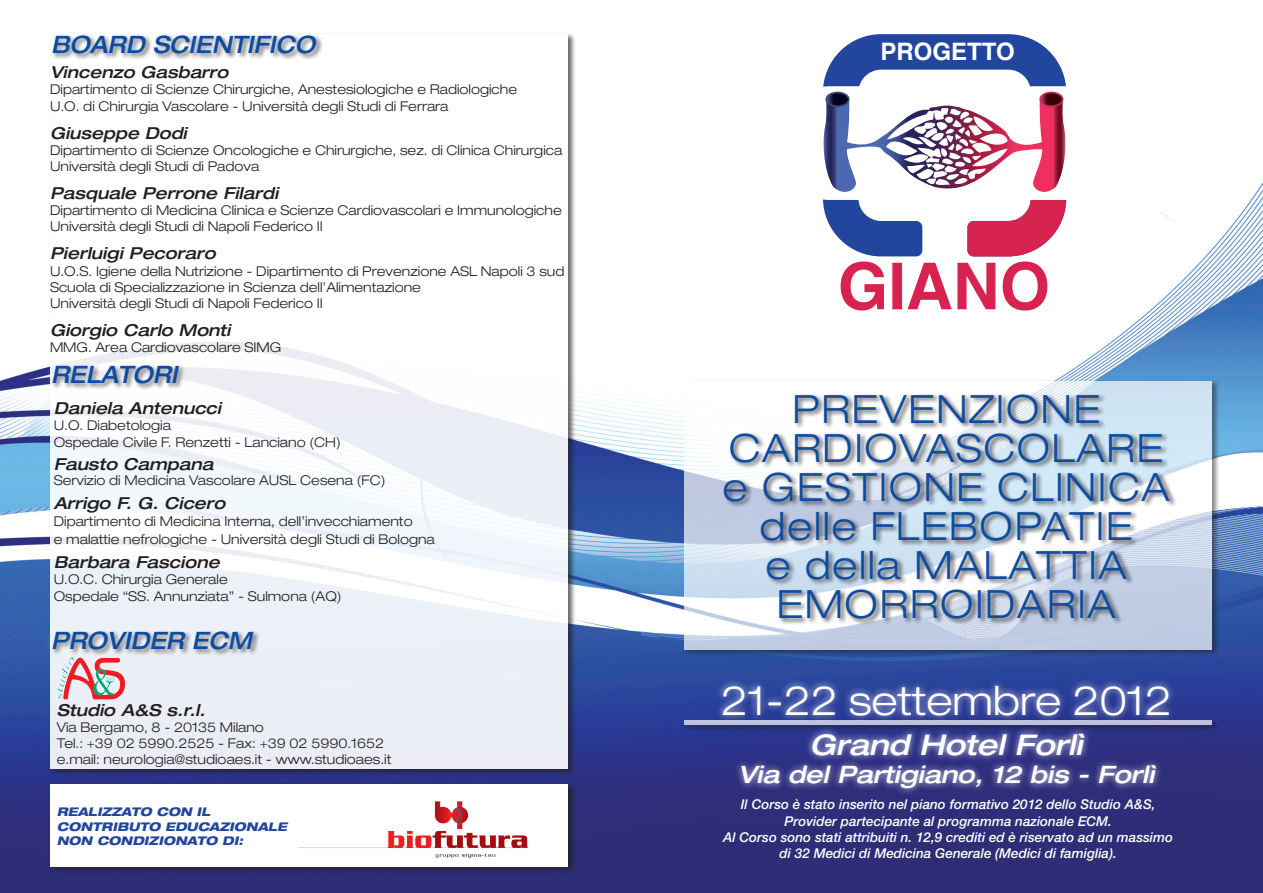
<style>
.page{position:relative;width:1263px;height:893px;background:#fff}
.page>*{position:absolute;margin:0;border:0;box-sizing:border-box;transform-origin:0 0}
.t1{font:700 64.8px "Helvetica";color:#d7234f}
.t2{font:300 expanded 40.5px "Helvetica Neue";color:#fff}
.t3{font:300 expanded 39px/39px "Helvetica Neue";letter-spacing:.04em;color:#0f4ca0;text-align:center}
.t4{font:italic 500 expanded 28.5px "Helvetica Neue";color:#fff}
.t5{font:italic 500 expanded 24px "Helvetica Neue";color:#0f4ca0;scale:.93 1}
.t6{font:italic 500 expanded 24px "Helvetica Neue";color:#fff}
.t7{font:700 24px "Helvetica";color:#fff}
.t8{font:italic 500 expanded 16.5px "Helvetica Neue";color:#231f20}
.t9{font:300 expanded 13.5px/16.2px "Helvetica Neue";color:#231f20}
.t10{font:italic 500 13.5px/16.2px "Helvetica Neue";color:#fff;text-align:center}
.t11{font:italic 800 expanded 12px/14.4px "Helvetica Neue";color:#22469d}
</style>
<div class="page">
<img style="left:0;top:182px;width:1263px;height:711px">
<div style="left:49px;top:33px;width:527px;height:743px;background:#231f20;opacity:.75"></div>
<div style="left:50px;top:34px;width:518px;height:735px;background:linear-gradient(to right,#f8f9fc,#f7f8fb)"></div>
<div style="left:49px;top:782px;width:527px;height:91px;background:#231f20;opacity:.75"></div>
<div style="left:50px;top:784px;width:518px;height:82px;background:#fff"></div>
<div style="left:683px;top:379px;width:537px;height:278px;background:#231f20;opacity:.75"></div>
<svg style="left:685px;top:381px;width:527px;height:268px"></svg>
<div style="left:683px;top:719px;width:537px;height:14px;background:#231f20;opacity:.75"></div>
<hr style="left:685px;top:721px;width:527px;height:4px;background:#bec1dc">
<img style="left:54px;top:657px;width:72px;height:44px">
<svg style="left:823px;top:34px;width:243px;height:52px;fill:#22469d"></svg>
<svg style="left:803px;top:86px;width:307px;height:170px"></svg>
<div style="left:1039px;top:92px;width:24px;height:15px;border:2px solid #b53358;border-radius:50%"></div>
<img style="left:298px;top:801px;width:230px;height:57px">
<div style="left:714px;top:678px;width:461px;height:118px;background:#fff;opacity:.75"></div>
<div style="left:722px;top:392px;width:455px;height:233px;background:#231f20;opacity:.75"></div>
<div style="left:45px;top:28px;width:278px;height:33px;background:#fff;opacity:.75"></div>
<div style="left:45px;top:624px;width:216px;height:33px;background:#fff;opacity:.75"></div>
<div style="left:45px;top:357px;width:141px;height:34px;background:#fff;opacity:.75"></div>
<p class="t5" style="left:51px;top:29px;width:285px">BOARD SCIENTIFICO</p>
<p class="t8" style="left:50px;top:62px;width:180px">Vincenzo Gasbarro</p>
<p class="t9" style="left:50px;top:81px;width:468px">Dipartimento di Scienze Chirurgiche, Anestesiologiche e Radiologiche<br>U.O. di Chirurgia Vascolare - Università degli Studi di Ferrara</p>
<p class="t8" style="left:50px;top:122px;width:138px">Giuseppe Dodi</p>
<p class="t9" style="left:50px;top:142px;width:514px">Dipartimento di Scienze Oncologiche e Chirurgiche, sez. di Clinica Chirurgica<br>Università degli Studi di Padova</p>
<p class="t8" style="left:50px;top:183px;width:230px">Pasquale Perrone Filardi</p>
<p class="t9" style="left:50px;top:202px;width:513px">Dipartimento di Medicina Clinica e Scienze Cardiovascolari e Immunologiche<br>Università degli Studi di Napoli Federico II</p>
<p class="t8" style="left:50px;top:243px;width:167px">Pierluigi Pecoraro</p>
<p class="t9" style="left:50px;top:263px;width:516px">U.O.S. Igiene della Nutrizione - Dipartimento di Prevenzione ASL Napoli 3 sud</p>
<p class="t9" style="left:50px;top:279px;width:372px">Scuola di Specializzazione in Scienza dell’Alimentazione<br>Università degli Studi di Napoli Federico II</p>
<p class="t8" style="left:50px;top:320px;width:182px">Giorgio Carlo Monti</p>
<p class="t9" style="left:50px;top:339px;width:233px">MMG. Area Cardiovascolare SIMG</p>
<p class="t5" style="left:51px;top:359px;width:138px">RELATORI</p>
<p class="t8" style="left:54px;top:398px;width:169px">Daniela Antenucci</p>
<p class="t9" style="left:54px;top:417px;width:288px">U.O. Diabetologia<br>Ospedale Civile F. Renzetti - Lanciano (CH)</p>
<p class="t8" style="left:54px;top:454px;width:161px">Fausto Campana</p>
<p class="t9" style="left:54px;top:472px;width:333px">Servizio di Medicina Vascolare AUSL Cesena (FC)</p>
<p class="t8" style="left:54px;top:493px;width:173px">Arrigo F. G. Cicero</p>
<p class="t9" style="left:54px;top:512px;width:382px;line-height:18px">Dipartimento di Medicina Interna, dell’invecchiamento<br>e malattie nefrologiche - Università degli Studi di Bologna</p>
<p class="t8" style="left:54px;top:551px;width:167px">Barbara Fascione</p>
<p class="t9" style="left:54px;top:571px;width:289px">U.O.C. Chirurgia Generale<br>Ospedale “SS. Annunziata” - Sulmona (AQ)</p>
<p class="t5" style="left:51px;top:625px;width:217px">PROVIDER ECM</p>
<p class="t8" style="left:57px;top:699px;width:150px">Studio A&amp;S s.r.l.</p>
<p class="t9" style="left:57px;top:719px;width:209px">Via Bergamo, 8 - 20135 Milano</p>
<p class="t9" style="left:57px;top:735px;width:329px">Tel.: +39 02 5990.2525 - Fax: +39 02 5990.1652</p>
<p class="t9" style="left:57px;top:751px;width:336px">e.mail: neurologia@studioaes.it - www.studioaes.it</p>
<p class="t11" style="left:57px;top:804px;width:231px">REALIZZATO CON IL<br>CONTRIBUTO EDUCAZIONALE<br>NON CONDIZIONATO DI:</p>
<h3 class="t7" style="left:880px;top:37px;width:136px">PROGETTO</h3>
<h1 class="t1" style="left:838px;top:247px;width:214px">GIANO</h1>
<p class="t3" style="left:723px;top:389px;width:448px">PREVENZIONE<br>CARDIOVASCOLARE e GESTIONE CLINICA delle FLEBOPATIE<br>e della MALATTIA<br>EMORROIDARIA</p>
<p class="t2" style="left:721px;top:676px;width:453px">21-22 settembre 2012</p>
<p class="t4" style="left:810px;top:727px;width:274px">Grand Hotel Forlì</p>
<p class="t6" style="left:738px;top:759px;width:418px">Via del Partigiano, 12 bis - Forlì</p>
<p class="t10" style="left:723px;top:796px;width:451px">Il Corso è stato inserito nel piano formativo 2012 dello Studio A&amp;S, Provider partecipante al programma nazionale ECM.<br>Al Corso sono stati attribuiti n. 12,9 crediti ed è riservato ad un massimo di 32 Medici di Medicina Generale (Medici di famiglia).</p>
</div>
